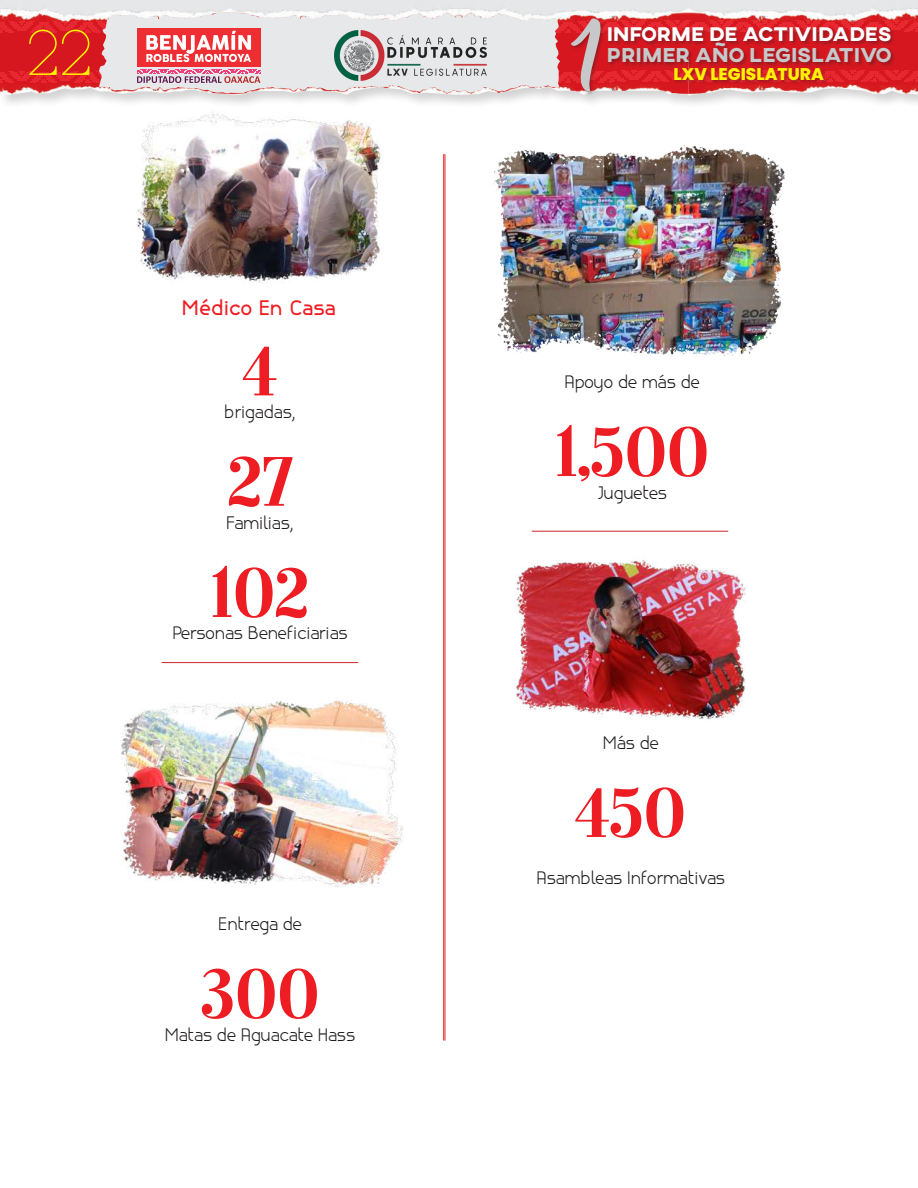
<style>
.page{position:relative;width:918px;height:1188px;background:#fff}
.page>*{position:absolute;margin:0;border:0;box-sizing:border-box;transform-origin:0 0}
.t1{font:700 73.2px "Otama W00";letter-spacing:-.025em;color:#ee1d23}
.t2{font:66.45px "Amarillo";color:#c7c8ca}
.t3{font:56.7px "AC Big Serif One";color:#fff101}
.t4{font:700 21px "canela";color:#ee1d23}
.t5{font:800 20.55px "AXIS";color:#c7c8ca}
.t6{font:800 20.25px "AXIS";color:#fff}
.t7{font:18px "canela";color:#231f20}
.t8{font:800 16.95px "Poppins";color:#fff101}
</style>
<div class="page">
<div style="left:0;top:0;width:918px;height:110px;background:#231f20;opacity:.2"></div>
<div style="left:0;top:0;width:916px;height:11px;background:#e6e7e9"></div>
<img style="left:0;top:93px;width:230px;height:2px">
<img style="left:230px;top:93px;width:686px;height:4px">
<div style="left:570px;top:18px;width:35px;height:78px;background:#231f20;opacity:.35"></div>
<hr style="left:916px;top:0;width:2px;height:111px;background:#231f20;opacity:.2">
<svg style="left:0;top:11px;width:918px;height:82px;background:#d87e82"></svg>
<hr style="left:162px;top:662px;width:196px;height:1px;background:#d1232a">
<hr style="left:532px;top:531px;width:196px;height:1px;background:#d1232a">
<img style="left:137px;top:114px;width:245px;height:169px">
<img style="left:493px;top:145px;width:292px;height:212px">
<img style="left:121px;top:700px;width:282px;height:187px">
<img style="left:515px;top:560px;width:231px;height:160px">
<h3 class="t3" style="left:27px;top:22px;width:67px">22</h3>
<h2 class="t2" style="left:568px;top:31px;width:34px">1</h2>
<p class="t6" style="left:607px;top:21px;width:286px">INFORME DE ACTIVIDADES</p>
<p class="t5" style="left:607px;top:42px;width:286px">PRIMER AÑO LEGISLATIVO</p>
<p class="t8" style="left:674px;top:64px;width:152px">LXV LEGISLATURA</p>
<p class="t4" style="left:182px;top:295px;width:156px">Médico En Casa</p>
<h1 class="t1" style="left:242px;top:326px;width:37px">4</h1>
<p class="t7" style="left:224px;top:401px;width:73px">brigadas,</p>
<h1 class="t1" style="left:225px;top:436px;width:71px">27</h1>
<p class="t7" style="left:226px;top:512px;width:69px">Familias,</p>
<h1 class="t1" style="left:209px;top:548px;width:103px">102</h1>
<p class="t7" style="left:172px;top:622px;width:177px">Personas Beneficiarias</p>
<p class="t7" style="left:218px;top:913px;width:85px">Entrega de</p>
<h1 class="t1" style="left:200px;top:949px;width:122px">300</h1>
<p class="t7" style="left:165px;top:1024px;width:192px">Matas de Aguacate Hass</p>
<p class="t7" style="left:564px;top:371px;width:137px">Apoyo de más de</p>
<h1 class="t1" style="left:554px;top:407px;width:158px">1,500</h1>
<p class="t7" style="left:597px;top:481px;width:71px">Juguetes</p>
<p class="t7" style="left:603px;top:732px;width:57px">Más de</p>
<h1 class="t1" style="left:575px;top:768px;width:114px">450</h1>
<p class="t7" style="left:536px;top:867px;width:190px">Asambleas Informativas</p>
</div>
